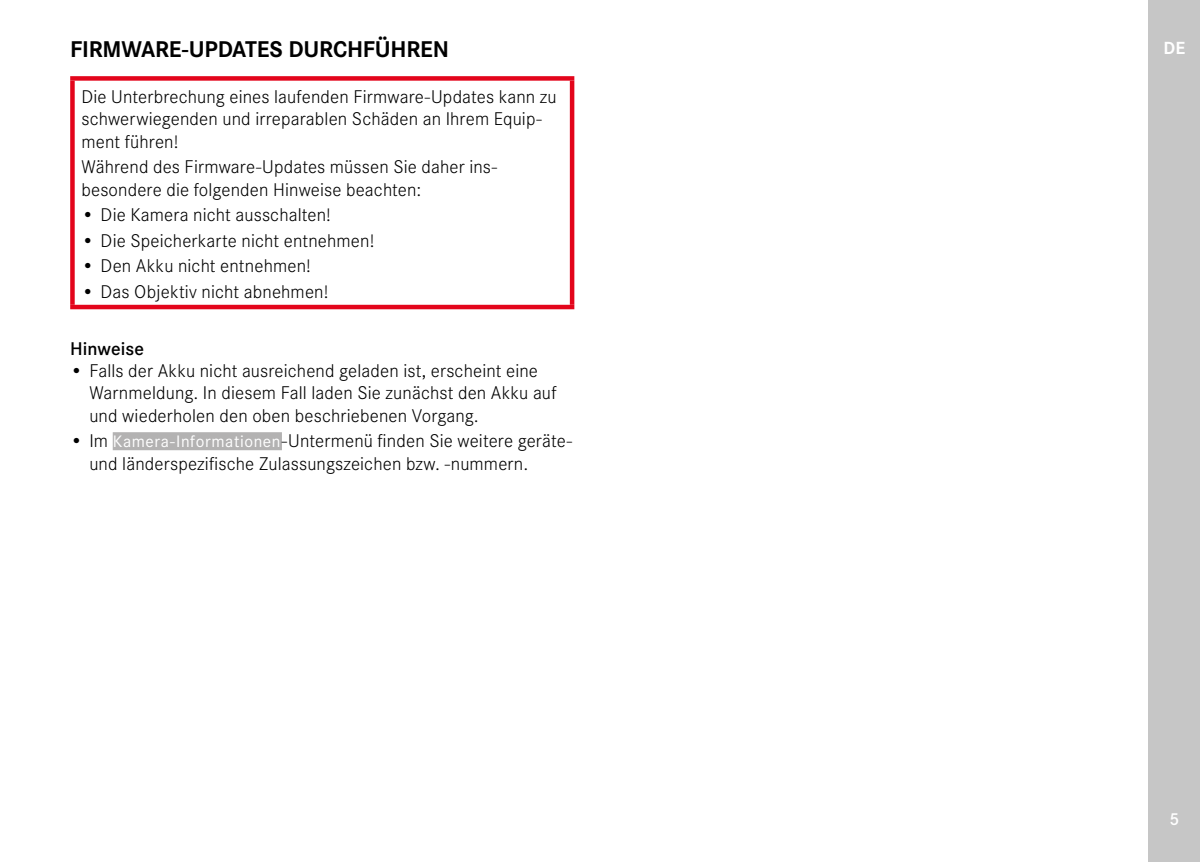
<style>
.page{position:relative;width:1200px;height:862px;background:#fff}
.page>*{position:absolute;margin:0;border:0;box-sizing:border-box;transform-origin:0 0}
.Heading____Heading_01_blind{font:700 23.62px "Corporate S";letter-spacing:-.01em;color:#000}
.Text____Body_Text{font:300 19.12px/22.3px "Corporate S";letter-spacing:.005em;color:#000}
.Heading____Note_Heading{font:600 19.12px "Corporate S";color:#000}
.t1{font:700 18.22px "Corporate S";color:#fff}
.t2{font:600 18px "Corporate S";color:#fff}
.s1{font-weight:400;font-size:17.32px;color:#fff}
</style>
<div class="page">
<div style="left:1148px;top:0;width:51px;height:861px;background:#c6c6c6"></div>
<div style="left:113px;top:432px;width:169px;height:18px;background:#b3b2b2"></div>
<div style="left:70px;top:76px;width:504px;height:5px;background:#e3051b"></div>
<div style="left:70px;top:81px;width:5px;height:223px;background:#e3051b"></div>
<div style="left:569px;top:81px;width:5px;height:223px;background:#e3051b"></div>
<div style="left:70px;top:304px;width:504px;height:5px;background:#e3051b"></div>
<p class="Heading____Heading_01_blind" style="left:70px;top:30px;width:380px">FIRMWARE-UPDATES DURCHFÜHREN</p>
<p class="Text____Body_Text" style="left:81px;top:84px;width:476px">Die Unterbrechung eines laufenden Firmware-Updates kann zu schwerwiegenden und irreparablen Schäden an Ihrem Equip&shy;ment führen!</p>
<p class="Text____Body_Text" style="left:81px;top:154px;width:417px">Während des Firmware-Updates müssen Sie daher ins&shy;besondere die folgenden Hinweise beachten:</p>
<p class="Text____Body_Text" style="left:81px;top:202px;width:251px">• Die Kamera nicht ausschalten!</p>
<p class="Text____Body_Text" style="left:81px;top:228px;width:294px">• Die Speicherkarte nicht entnehmen!</p>
<p class="Text____Body_Text" style="left:81px;top:254px;width:231px">• Den Akku nicht entnehmen!</p>
<p class="Text____Body_Text" style="left:81px;top:279px;width:248px">• Das Objektiv nicht abnehmen!</p>
<p class="Heading____Note_Heading" style="left:70px;top:334px;width:75px">Hinweise</p>
<p class="Text____Body_Text" style="left:89px;top:358px;width:468px;text-indent:-19px">• Falls der Akku nicht ausreichend geladen ist, erscheint eine<br>Warnmeldung. In diesem Fall laden Sie zunächst den Akku auf und wiederholen den oben beschriebenen Vorgang.</p>
<p class="Text____Body_Text" style="left:89px;top:428px;width:484px;text-indent:-19px">• Im <span class="s1">Kamera-Informationen</span>-Untermenü finden Sie weitere geräte&shy;und länderspezifische Zulassungszeichen bzw. -nummern.</p>
<p class="t1" style="left:1162px;top:34px;width:23px">DE</p>
<p class="t2" style="left:1168px;top:805px;width:11px">5</p>
</div>
